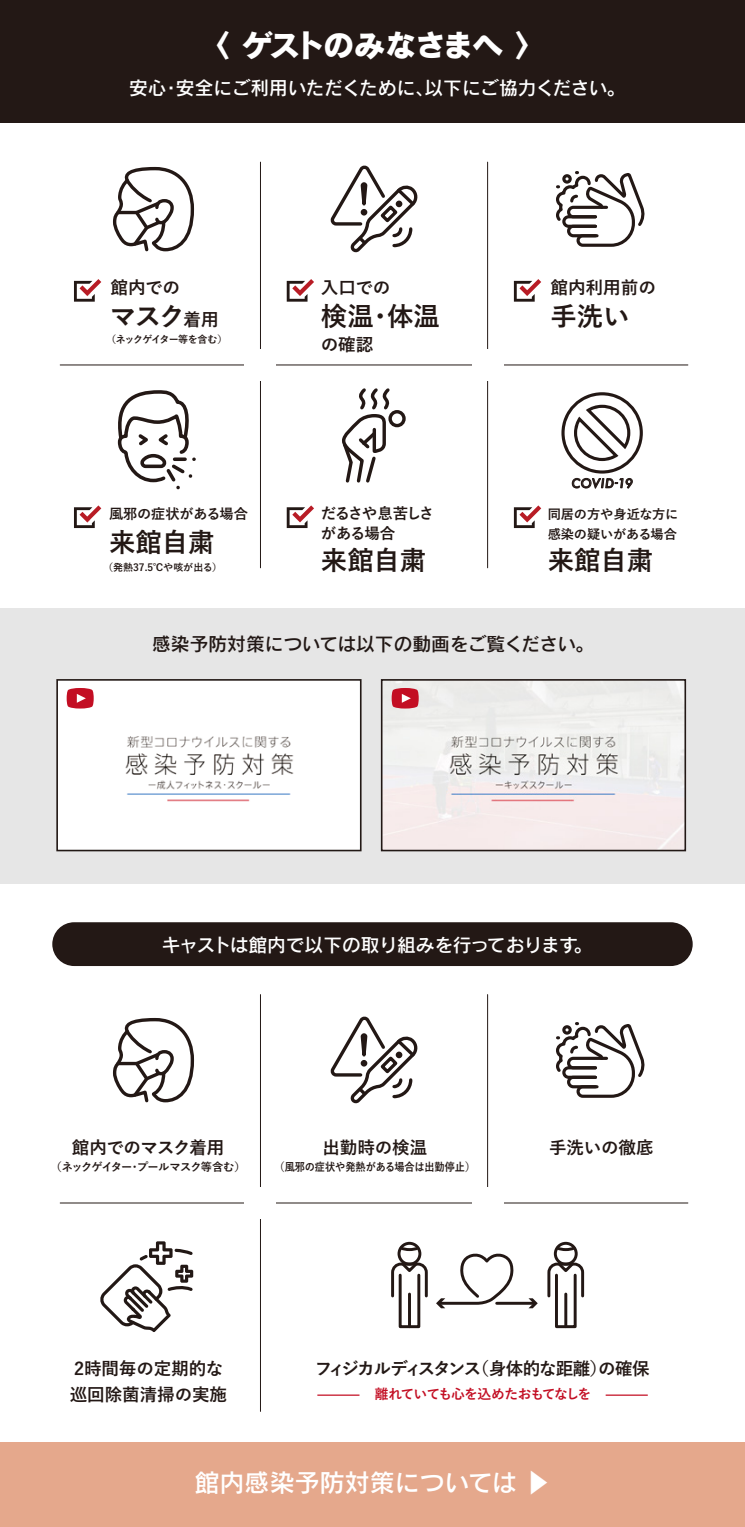
<style>
.page{position:relative;width:745px;height:1527px;background:#fff}
.page>*{position:absolute;margin:0;border:0;box-sizing:border-box;transform-origin:0 0}
.t1{font:31.25px "Rodin Pro EB";letter-spacing:-.05em;color:#fff}
.t2{font:700 26.38px "Yu Go";letter-spacing:-.005em;color:#231815}
.t3{font:25px "Rodin Pro DB";color:#fff}
.t4{font:18.75px "Rodin Pro DB";letter-spacing:-.01em;color:#fff}
.t5{font:18.75px "Rodin Pro DB";color:#221815}
.t6{font:18.75px "Rodin Pro DB";letter-spacing:-.03em;color:#fff}
.t7{font:700 17.62px "Yu Go";color:#231815}
.t8{font:700 17.5px/26.1px "Yu Go";letter-spacing:-.01em;color:#231815}
.t9{font:700 17.5px "Yu Go";letter-spacing:-.065em;color:#231815}
.t10{font:700 17.5px "Yu Go";letter-spacing:-.035em;color:#231815}
.t11{font:700 15.38px/19.8px "Yu Go";letter-spacing:-.075em;color:#231815}
.t12{font:700 14.12px "Yu Go";letter-spacing:-.005em;color:#231815}
.t13{font:700 13.75px "Yu Go";letter-spacing:-.07em;color:#c30e23}
.t14{font:700 13.12px/19.8px "Yu Go";letter-spacing:-.005em;color:#231815}
.t15{font:italic 500 12.25px "Futura";letter-spacing:.055em;color:#231815}
.t16{font:700 11.25px "Yu Go";letter-spacing:-.01em;color:#231815;scale:.9 1}
.t17{font:700 11.25px "Yu Go";letter-spacing:-.075em;color:#231815}
.t18{font:700 10px "Yu Go";color:#231815}
.t19{font:700 10px "Yu Go";letter-spacing:-.08em;color:#231815}
.s1{font-size:17.62px}
</style>
<div class="page">
<div style="left:52px;top:922px;width:640px;height:44px;background:#231815;border-radius:22px"></div>
<div style="left:0;top:608px;width:744px;height:276px;background:#e6e6e6"></div>
<img style="left:59px;top:682px;width:299px;height:166px">
<div style="left:56px;top:679px;width:305px;height:172px;border:2px solid #221815"></div>
<svg style="left:67px;top:688px;width:27px;height:20px"></svg>
<img style="left:383px;top:682px;width:299px;height:166px">
<div style="left:380px;top:679px;width:305px;height:172px;border:2px solid #221815"></div>
<svg style="left:391px;top:688px;width:27px;height:20px"></svg>
<svg style="left:74px;top:279px;width:27px;height:22px"></svg>
<svg style="left:286px;top:279px;width:28px;height:22px"></svg>
<svg style="left:513px;top:279px;width:28px;height:22px"></svg>
<svg style="left:556px;top:171px;width:87px;height:76px"></svg>
<svg style="left:330px;top:165px;width:88px;height:88px"></svg>
<div style="left:395px;top:200px;width:7px;height:7px;border:3px solid #231815;border-radius:50%"></div>
<svg style="left:113px;top:166px;width:82px;height:86px"></svg>
<svg style="left:556px;top:1022px;width:87px;height:76px"></svg>
<svg style="left:330px;top:1016px;width:88px;height:88px"></svg>
<div style="left:395px;top:1051px;width:7px;height:7px;border:3px solid #231815;border-radius:50%"></div>
<svg style="left:113px;top:1017px;width:82px;height:86px"></svg>
<svg style="left:286px;top:505px;width:28px;height:23px"></svg>
<svg style="left:74px;top:505px;width:27px;height:23px"></svg>
<svg style="left:513px;top:505px;width:28px;height:23px"></svg>
<div style="left:388px;top:410px;width:17px;height:17px;border:3px solid #231815;border-radius:50%"></div>
<svg style="left:342px;top:388px;width:50px;height:95px"></svg>
<svg style="left:117px;top:390px;width:78px;height:100px"></svg>
<svg style="left:561px;top:392px;width:81px;height:97px"></svg>
<hr style="left:260px;top:162px;width:1px;height:406px;background:#231815">
<hr style="left:487px;top:162px;width:1px;height:406px;background:#231815">
<hr style="left:60px;top:364px;width:627px;height:1px;background:#231815">
<div style="left:245px;top:349px;width:31px;height:31px;background:#fff"></div>
<div style="left:472px;top:349px;width:31px;height:31px;background:#fff"></div>
<hr style="left:260px;top:994px;width:1px;height:417px;background:#231815">
<hr style="left:487px;top:994px;width:1px;height:208px;background:#231815">
<hr style="left:60px;top:1202px;width:627px;height:1px;background:#231815">
<div style="left:245px;top:1187px;width:31px;height:31px;background:#fff"></div>
<div style="left:472px;top:1187px;width:31px;height:31px;background:#fff"></div>
<div style="left:0;top:0;width:744px;height:123px;background:#231815"></div>
<div style="left:0;top:1442px;width:744px;height:84px;background:#e5a88c"></div>
<div style="left:397px;top:1241px;width:24px;height:24px;border:3px solid #231815;border-radius:50%"></div>
<div style="left:398px;top:1273px;width:22px;height:54px;border:3px solid #231815"></div>
<hr style="left:408px;top:1293px;width:2px;height:33px;background:#231815">
<svg style="left:397px;top:1244px;width:24px;height:8px"></svg>
<svg style="left:391px;top:1259px;width:37px;height:39px"></svg>
<div style="left:553px;top:1241px;width:24px;height:24px;border:3px solid #231815;border-radius:50%"></div>
<div style="left:554px;top:1273px;width:22px;height:54px;border:3px solid #231815"></div>
<hr style="left:564px;top:1293px;width:3px;height:33px;background:#231815">
<svg style="left:553px;top:1244px;width:24px;height:8px"></svg>
<svg style="left:547px;top:1259px;width:38px;height:39px"></svg>
<svg style="left:100px;top:1241px;width:93px;height:90px"></svg>
<hr style="left:317px;top:1394px;width:42px;height:1px;background:#c30e23">
<hr style="left:605px;top:1394px;width:42px;height:1px;background:#c30e23">
<svg style="left:436px;top:1253px;width:79px;height:55px"></svg>
<hr style="left:496px;top:1301px;width:38px;height:3px;background:#231815">
<svg style="left:528px;top:1298px;width:9px;height:10px"></svg>
<h1 class="t1" style="left:199px;top:24px;width:347px">〈 ゲストのみなさまへ 〉</h1>
<p class="t4" style="left:129px;top:75px;width:497px">安心・安全にご利用いただくために、以下にご協力ください。</p>
<p class="t7" style="left:110px;top:278px;width:71px">館内での</p>
<h2 class="t2" style="left:110px;top:301px;width:110px">マスク<span class="s1">着用</span></h2>
<p class="t19" style="left:106px;top:334px;width:123px">（ネックゲイター等を含む）</p>
<p class="t12" style="left:109px;top:505px;width:140px">風邪の症状がある場合</p>
<h2 class="t2" style="left:109px;top:527px;width:107px">来館自粛</h2>
<p class="t18" style="left:103px;top:562px;width:120px">（発熱37.5℃や咳が出る）</p>
<p class="t7" style="left:321px;top:278px;width:71px">入口での</p>
<h2 class="t2" style="left:321px;top:302px;width:120px">検温・体温</h2>
<p class="t7" style="left:320px;top:334px;width:54px">の確認</p>
<p class="t11" style="left:320px;top:503px;width:115px">だるさや息苦しさがある場合</p>
<h2 class="t2" style="left:321px;top:545px;width:107px">来館自粛</h2>
<p class="t7" style="left:550px;top:278px;width:107px">館内利用前の</p>
<h2 class="t2" style="left:550px;top:301px;width:81px">手洗い</h2>
<p class="t15" style="left:571px;top:475px;width:63px">COVID-19</p>
<p class="t14" style="left:547px;top:504px;width:132px">同居の方や身近な方に感染の疑いがある場合</p>
<h2 class="t2" style="left:547px;top:545px;width:107px">来館自粛</h2>
<p class="t5" style="left:152px;top:632px;width:443px">感染予防対策については以下の動画をご覧ください。</p>
<p class="t6" style="left:162px;top:932px;width:431px">キャストは館内で以下の取り組みを行っております。</p>
<p class="t10" style="left:72px;top:1137px;width:154px">館内でのマスク着用</p>
<p class="t17" style="left:51px;top:1160px;width:196px">（ネックゲイター・プールマスク等含む）</p>
<p class="t8" style="left:322px;top:1134px;width:106px">出勤時の検温</p>
<p class="t16" style="left:274px;top:1160px;width:224px">（風邪の症状や発熱がある場合は出勤停止）</p>
<p class="t8" style="left:548px;top:1134px;width:106px">手洗いの徹底</p>
<p class="t8" style="left:70px;top:1355px;width:159px">2時間毎の定期的な巡回除菌清掃の実施</p>
<p class="t9" style="left:315px;top:1358px;width:336px">フィジカルディスタンス（身体的な距離）の確保</p>
<p class="t13" style="left:374px;top:1386px;width:218px">離れていても心を込めたおもてなしを</p>
<h3 class="t3" style="left:194px;top:1466px;width:357px">館内感染予防対策については ▶</h3>
</div>
